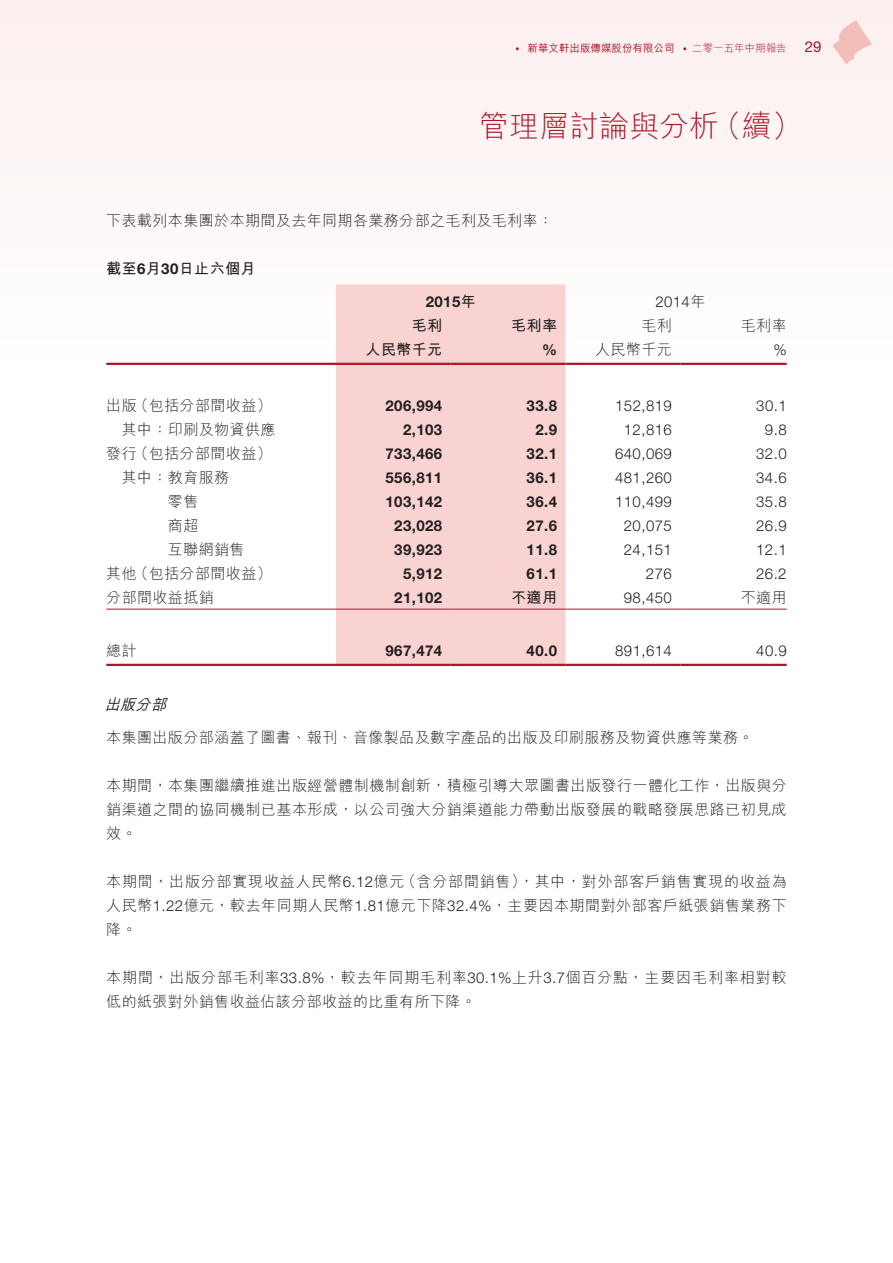
<style>
.page{position:relative;width:893px;height:1263px;background:#fff}
.page>*{position:absolute;margin:0;border:0;box-sizing:border-box;transform-origin:0 0}
.t1{font:300 30px "M Hei HK";color:#ae172b}
.t2{font:300 15px/24px "M Hei HK";letter-spacing:.03em;color:#231f20;text-align:justify}
.t3{font:700 15px "Helvetica Neue LT Std";letter-spacing:.03em;color:#231f20}
.t4{font:300 15px "Helvetica Neue LT Std";letter-spacing:.03em;color:#231f20}
.t5{font:300 15px/24px "M Hei HK";letter-spacing:.06em;color:#231f20}
.t6{font:700 15px "M Hei HK";letter-spacing:.03em;color:#231f20}
.t7{font:italic 500 15px "M Hei HK";color:#231f20}
.t8{font:500 10.5px "M Hei HK";color:#ae172b}
.t9{font:300 10.5px "M Hei HK";color:#ae172b}
.s1{font-family:"Helvetica Neue LT Std";font-weight:400;font-size:15px}
.s2{font-family:"Helvetica Neue LT Std"}
.s3{font-family:"M Hei HK"}
</style>
<div class="page">
<div style="left:0;top:0;width:893px;height:466px;background:#fdf8f8"></div>
<svg style="left:833px;top:20px;width:39px;height:45px"></svg>
<div style="left:336px;top:284px;width:230px;height:380px;background:#f8d3d1"></div>
<hr style="left:106px;top:363px;width:230px;height:2px;background:#ae172b">
<hr style="left:336px;top:363px;width:115px;height:2px;background:#ae172b">
<hr style="left:451px;top:363px;width:115px;height:2px;background:#ae172b">
<hr style="left:566px;top:363px;width:114px;height:2px;background:#ae172b">
<hr style="left:680px;top:363px;width:107px;height:2px;background:#ae172b">
<hr style="left:106px;top:609px;width:230px;height:1px;background:#ae172b">
<hr style="left:336px;top:609px;width:115px;height:1px;background:#ae172b">
<hr style="left:451px;top:609px;width:115px;height:1px;background:#ae172b">
<hr style="left:566px;top:609px;width:114px;height:1px;background:#ae172b">
<hr style="left:680px;top:609px;width:107px;height:1px;background:#ae172b">
<hr style="left:106px;top:664px;width:230px;height:2px;background:#ae172b">
<hr style="left:336px;top:664px;width:115px;height:2px;background:#ae172b">
<hr style="left:451px;top:664px;width:115px;height:2px;background:#ae172b">
<hr style="left:566px;top:664px;width:114px;height:2px;background:#ae172b">
<hr style="left:680px;top:664px;width:107px;height:2px;background:#ae172b">
<p class="t8" style="left:528px;top:40px;width:148px">新華文軒出版傳媒股份有限公司</p>
<p class="t9" style="left:692px;top:41px;width:131px">二零一五年中期報告 <span class="s1">29</span></p>
<h1 class="t1" style="left:479px;top:105px;width:324px">管理層討論與分析（續）</h1>
<p class="t2" style="left:106px;top:208px;width:448px">下表載列本集團於本期間及去年同期各業務分部之毛利及毛利率：</p>
<p class="t6" style="left:106px;top:258px;width:151px">截至<span class="s2">6</span>月<span class="s2">30</span>日止六個月</p>
<p class="t3" style="left:426px;top:292px;width:52px">2015<span class="s3">年</span></p>
<p class="t4" style="left:655px;top:292px;width:52px">2014<span class="s3">年</span></p>
<p class="t6" style="left:412px;top:314px;width:32px">毛利</p>
<p class="t6" style="left:511px;top:314px;width:47px">毛利率</p>
<p class="t2" style="left:641px;top:312px;width:32px">毛利</p>
<p class="t2" style="left:741px;top:312px;width:47px">毛利率</p>
<p class="t6" style="left:366px;top:338px;width:78px">人民幣千元</p>
<p class="t3" style="left:542px;top:340px;width:16px">%</p>
<p class="t2" style="left:595px;top:336px;width:78px">人民幣千元</p>
<p class="t4" style="left:773px;top:340px;width:15px">%</p>
<p class="t2" style="left:106px;top:393px;width:167px">出版（包括分部間收益）</p>
<p class="t3" style="left:385px;top:396px;width:58px">206,994</p>
<p class="t3" style="left:527px;top:396px;width:32px">33.8</p>
<p class="t4" style="left:615px;top:397px;width:58px">152,819</p>
<p class="t4" style="left:756px;top:397px;width:32px">30.1</p>
<p class="t2" style="left:106px;top:417px;width:171px">　其中：印刷及物資供應</p>
<p class="t3" style="left:403px;top:420px;width:41px">2,103</p>
<p class="t3" style="left:535px;top:420px;width:23px">2.9</p>
<p class="t4" style="left:624px;top:421px;width:49px">12,816</p>
<p class="t4" style="left:765px;top:421px;width:23px">9.8</p>
<p class="t2" style="left:106px;top:441px;width:167px">發行（包括分部間收益）</p>
<p class="t3" style="left:385px;top:444px;width:58px">733,466</p>
<p class="t3" style="left:527px;top:444px;width:32px">32.1</p>
<p class="t4" style="left:615px;top:445px;width:58px">640,069</p>
<p class="t4" style="left:756px;top:445px;width:32px">32.0</p>
<p class="t2" style="left:106px;top:465px;width:124px">　其中：教育服務</p>
<p class="t3" style="left:385px;top:468px;width:58px">556,811</p>
<p class="t3" style="left:527px;top:468px;width:32px">36.1</p>
<p class="t4" style="left:615px;top:469px;width:58px">481,260</p>
<p class="t4" style="left:756px;top:469px;width:32px">34.6</p>
<p class="t3" style="left:385px;top:492px;width:58px">103,142</p>
<p class="t3" style="left:527px;top:492px;width:32px">36.4</p>
<p class="t4" style="left:615px;top:493px;width:58px">110,499</p>
<p class="t4" style="left:756px;top:493px;width:32px">35.8</p>
<p class="t3" style="left:394px;top:516px;width:49px">23,028</p>
<p class="t3" style="left:527px;top:516px;width:32px">27.6</p>
<p class="t4" style="left:624px;top:517px;width:49px">20,075</p>
<p class="t4" style="left:756px;top:517px;width:32px">26.9</p>
<p class="t2" style="left:106px;top:537px;width:140px">　　　　互聯網銷售</p>
<p class="t3" style="left:394px;top:540px;width:49px">39,923</p>
<p class="t3" style="left:527px;top:540px;width:32px">11.8</p>
<p class="t4" style="left:624px;top:541px;width:49px">24,151</p>
<p class="t4" style="left:756px;top:541px;width:32px">12.1</p>
<p class="t2" style="left:106px;top:561px;width:167px">其他（包括分部間收益）</p>
<p class="t3" style="left:403px;top:564px;width:41px">5,912</p>
<p class="t3" style="left:527px;top:564px;width:32px">61.1</p>
<p class="t4" style="left:646px;top:565px;width:27px">276</p>
<p class="t4" style="left:756px;top:565px;width:32px">26.2</p>
<p class="t2" style="left:106px;top:585px;width:109px">分部間收益抵銷</p>
<p class="t3" style="left:394px;top:588px;width:49px">21,102</p>
<p class="t6" style="left:511px;top:587px;width:47px">不適用</p>
<p class="t4" style="left:624px;top:589px;width:49px">98,450</p>
<p class="t2" style="left:741px;top:585px;width:47px">不適用</p>
<p class="t2" style="left:106px;top:637px;width:32px">總計</p>
<p class="t3" style="left:385px;top:641px;width:58px">967,474</p>
<p class="t3" style="left:527px;top:641px;width:32px">40.0</p>
<p class="t4" style="left:615px;top:641px;width:58px">891,614</p>
<p class="t4" style="left:756px;top:641px;width:32px">40.9</p>
<p class="t7" style="left:105px;top:694px;width:68px">出版分部</p>
<p class="t2" style="left:106px;top:725px;width:649px">本集團出版分部涵蓋了圖書、報刊、音像製品及數字產品的出版及印刷服務及物資供應等業務。</p>
<p class="t2" style="left:106px;top:773px;width:682px">本期間，本集團繼續推進出版經營體制機制創新，積極引導大眾圖書出版發行一體化工作，出版與分銷渠道之間的協同機制已基本形成，以公司強大分銷渠道能力帶動出版發展的戰略發展思路已初見成效。</p>
<p class="t2" style="left:106px;top:869px;width:682px">本期間，出版分部實現收益人民幣<span class="s2">6.12</span>億元（含分部間銷售），其中，對外部客戶銷售實現的收益為人民幣<span class="s2">1.22</span>億元，較去年同期人民幣<span class="s2">1.81</span>億元下降<span class="s2">32.4%</span>，主要因本期間對外部客戶紙張銷售業務下降。</p>
<p class="t5" style="left:106px;top:965px;width:682px">本期間，出版分部毛利率<span class="s2">33.8%</span>，較去年同期毛利率<span class="s2">30.1%</span>上升<span class="s2">3.7</span>個百分點，主要因毛利率相對較低的紙張對外銷售收益佔該分部收益的比重有所下降。</p>
</div>
